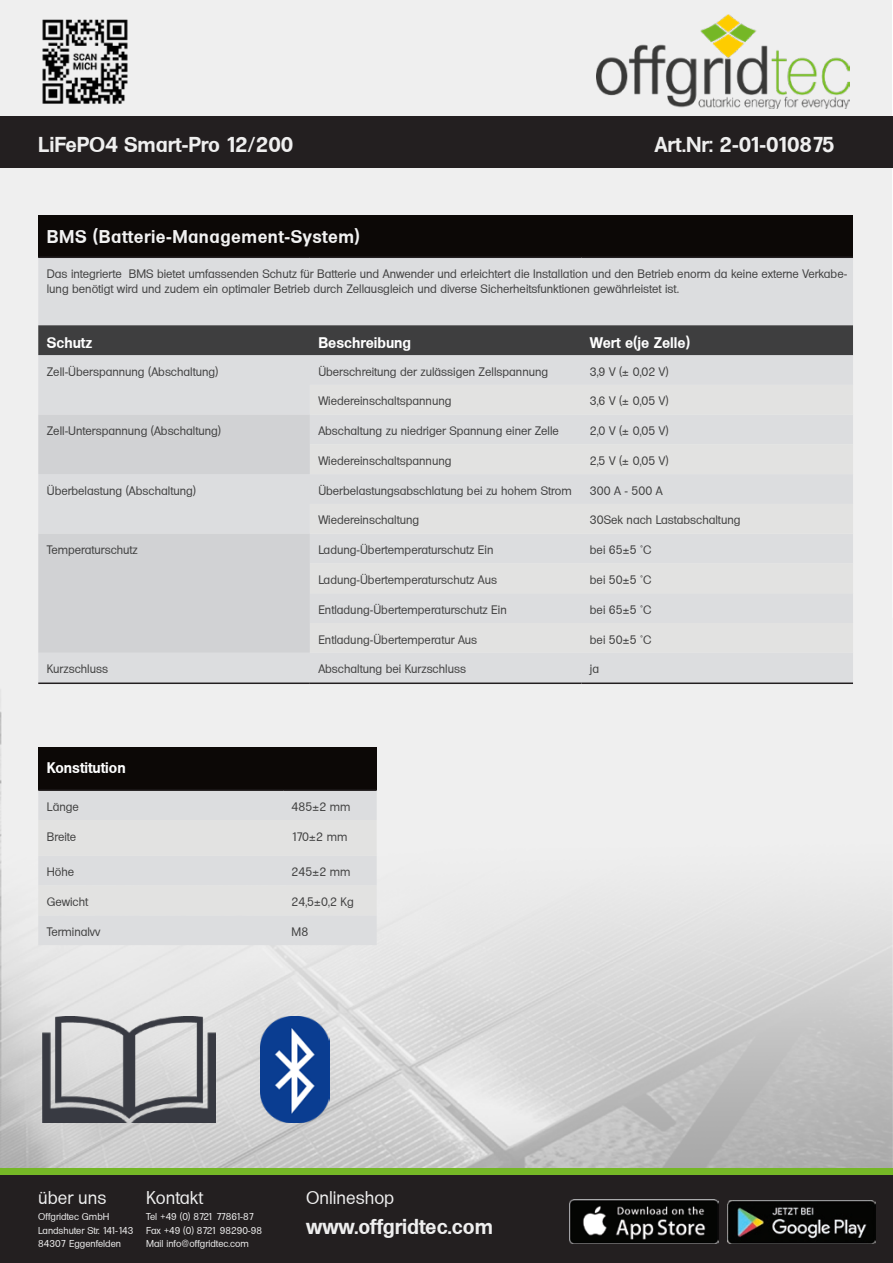
<style>
.page{position:relative;width:893px;height:1263px;background:#fff}
.page>*{position:absolute;margin:0;border:0;box-sizing:border-box;transform-origin:0 0}
.t1{font:700 21px "Adam Becker";color:#efefef}
.t2{font:700 18px "Adam Becker";letter-spacing:.03em;color:#f2f2f2}
.t3{font:18px "Adam Becker";color:#efefef}
.t4{font:700 15px "Adam Becker";color:#fff}
.t5{font:12px/15px "Adam Becker";color:#404040}
.t6{font:9.75px "Adam Becker";color:#efefef}
.t7{font:9.75px "Adam Becker";letter-spacing:-.085em;color:#efefef}
</style>
<div class="page">
<div style="left:0;top:0;width:893px;height:618px;background:#efefef"></div>
<img style="left:0;top:618px;width:893px;height:550px">
<div style="left:0;top:117px;width:893px;height:51px;background:#231f20"></div>
<div style="left:0;top:1175px;width:893px;height:88px;background:#231f20"></div>
<img style="left:596px;top:15px;width:253px;height:93px">
<div style="left:0;top:1168px;width:893px;height:7px;background:#75b726"></div>
<img style="left:728px;top:1200px;width:147px;height:43px">
<img style="left:570px;top:1199px;width:149px;height:44px">
<img style="left:32px;top:9px;width:106px;height:106px">
<div style="left:38px;top:215px;width:815px;height:42px;background:#0c0806"></div>
<div style="left:38px;top:258px;width:815px;height:424px;background:#dcdddf"></div>
<div style="left:38px;top:325px;width:815px;height:30px;background:#3e3e3f"></div>
<div style="left:310px;top:385px;width:543px;height:268px;background:#e2e2e1"></div>
<svg style="left:38px;top:415px;width:272px;height:238px;background:#d4d5d7"></svg>
<hr style="left:38px;top:256px;width:272px;height:2px;background:#231f20">
<hr style="left:310px;top:256px;width:271px;height:2px;background:#231f20">
<hr style="left:581px;top:256px;width:272px;height:2px;background:#231f20">
<hr style="left:38px;top:682px;width:272px;height:2px;background:#231f20">
<hr style="left:310px;top:682px;width:271px;height:2px;background:#231f20">
<hr style="left:581px;top:682px;width:272px;height:2px;background:#231f20">
<div style="left:38px;top:748px;width:339px;height:42px;background:#0c0806"></div>
<div style="left:38px;top:791px;width:339px;height:154px;background:#dcdddf"></div>
<div style="left:38px;top:820px;width:339px;height:95px;background:#e2e2e1"></div>
<hr style="left:38px;top:789px;width:245px;height:2px;background:#231f20">
<hr style="left:283px;top:789px;width:94px;height:2px;background:#231f20">
<img style="left:260px;top:1016px;width:70px;height:107px">
<img style="left:42px;top:1016px;width:173px;height:107px">
<h1 class="t1" style="left:38px;top:132px;width:257px">LiFePO4 Smart-Pro 12/200</h1>
<h1 class="t1" style="left:655px;top:132px;width:181px">Art.Nr: 2-01-010875</h1>
<h2 class="t2" style="left:47px;top:226px;width:315px">BMS (Batterie-Management-System)</h2>
<p class="t5" style="left:47px;top:266px;width:802px">Das integrierte BMS bietet umfassenden Schutz für Batterie und Anwender und erleichtert die Installation und den Betrieb enorm da keine externe Verkabe&shy;lung benötigt wird und zudem ein optimaler Betrieb durch Zellausgleich und diverse Sicherheitsfunktionen gewährleistet ist.</p>
<p class="t4" style="left:47px;top:334px;width:47px">Schutz</p>
<p class="t4" style="left:318px;top:334px;width:94px">Beschreibung</p>
<p class="t4" style="left:590px;top:334px;width:102px">Wert e(je Zelle)</p>
<p class="t5" style="left:47px;top:364px;width:173px">Zell-Überspannung (Abschaltung)</p>
<p class="t5" style="left:318px;top:364px;width:231px">Überschreitung der zulässigen Zellspannung</p>
<p class="t5" style="left:590px;top:364px;width:80px">3,9 V (± 0,02 V)</p>
<p class="t5" style="left:318px;top:394px;width:135px">Wiedereinschaltspannung</p>
<p class="t5" style="left:590px;top:394px;width:80px">3,6 V (± 0,05 V)</p>
<p class="t5" style="left:47px;top:423px;width:176px">Zell-Unterspannung (Abschaltung)</p>
<p class="t5" style="left:318px;top:423px;width:242px">Abschaltung zu niedriger Spannung einer Zelle</p>
<p class="t5" style="left:590px;top:423px;width:80px">2,0 V (± 0,05 V)</p>
<p class="t5" style="left:318px;top:453px;width:135px">Wiedereinschaltspannung</p>
<p class="t5" style="left:590px;top:453px;width:80px">2,5 V (± 0,05 V)</p>
<p class="t5" style="left:47px;top:483px;width:151px">Überbelastung (Abschaltung)</p>
<p class="t5" style="left:318px;top:483px;width:255px">Überbelastungsabschlatung bei zu hohem Strom</p>
<p class="t5" style="left:590px;top:483px;width:74px">300 A - 500 A</p>
<p class="t5" style="left:318px;top:513px;width:102px">Wiedereinschaltung</p>
<p class="t5" style="left:590px;top:513px;width:152px">30Sek nach Lastabschaltung</p>
<p class="t5" style="left:47px;top:542px;width:93px">Temperaturschutz</p>
<p class="t5" style="left:318px;top:542px;width:177px">Ladung-Übertemperaturschutz Ein</p>
<p class="t5" style="left:590px;top:542px;width:63px">bei 65±5 ˚C</p>
<p class="t5" style="left:318px;top:572px;width:180px">Ladung-Übertemperaturschutz Aus</p>
<p class="t5" style="left:590px;top:572px;width:63px">bei 50±5 ˚C</p>
<p class="t5" style="left:318px;top:602px;width:190px">Entladung-Übertemperaturschutz Ein</p>
<p class="t5" style="left:590px;top:602px;width:63px">bei 65±5 ˚C</p>
<p class="t5" style="left:318px;top:632px;width:160px">Entladung-Übertemperatur Aus</p>
<p class="t5" style="left:590px;top:632px;width:63px">bei 50±5 ˚C</p>
<p class="t5" style="left:47px;top:661px;width:63px">Kurzschluss</p>
<p class="t5" style="left:318px;top:661px;width:149px">Abschaltung bei Kurzschluss</p>
<p class="t5" style="left:590px;top:661px;width:11px">ja</p>
<p class="t4" style="left:47px;top:759px;width:80px">Konstitution</p>
<p class="t5" style="left:47px;top:799px;width:34px">Länge</p>
<p class="t5" style="left:292px;top:799px;width:60px">485±2 mm</p>
<p class="t5" style="left:47px;top:829px;width:31px">Breite</p>
<p class="t5" style="left:292px;top:829px;width:57px">170±2 mm</p>
<p class="t5" style="left:47px;top:864px;width:29px">Höhe</p>
<p class="t5" style="left:292px;top:864px;width:60px">245±2 mm</p>
<p class="t5" style="left:47px;top:894px;width:43px">Gewicht</p>
<p class="t5" style="left:292px;top:894px;width:64px">24,5±0,2 Kg</p>
<p class="t5" style="left:47px;top:924px;width:55px">Terminalvv</p>
<p class="t5" style="left:292px;top:924px;width:18px">M8</p>
<h2 class="t3" style="left:38px;top:1187px;width:70px">über uns</h2>
<h2 class="t3" style="left:146px;top:1187px;width:58px">Kontakt</h2>
<p class="t6" style="left:38px;top:1211px;width:73px">Offgridtec GmbH</p>
<p class="t7" style="left:146px;top:1211px;width:110px">Tel +49 (0) 8721 77861-87</p>
<p class="t6" style="left:38px;top:1224px;width:97px">Landshuter Str. 141-143</p>
<p class="t6" style="left:146px;top:1224px;width:117px">Fax +49 (0) 8721 98290-98</p>
<p class="t6" style="left:38px;top:1238px;width:84px">84307 Eggenfelden</p>
<p class="t6" style="left:146px;top:1238px;width:104px">Mail info@offgridtec.com</p>
<h2 class="t3" style="left:306px;top:1187px;width:90px">Onlineshop</h2>
<h1 class="t1" style="left:306px;top:1214px;width:188px">www.offgridtec.com</h1>
</div>
